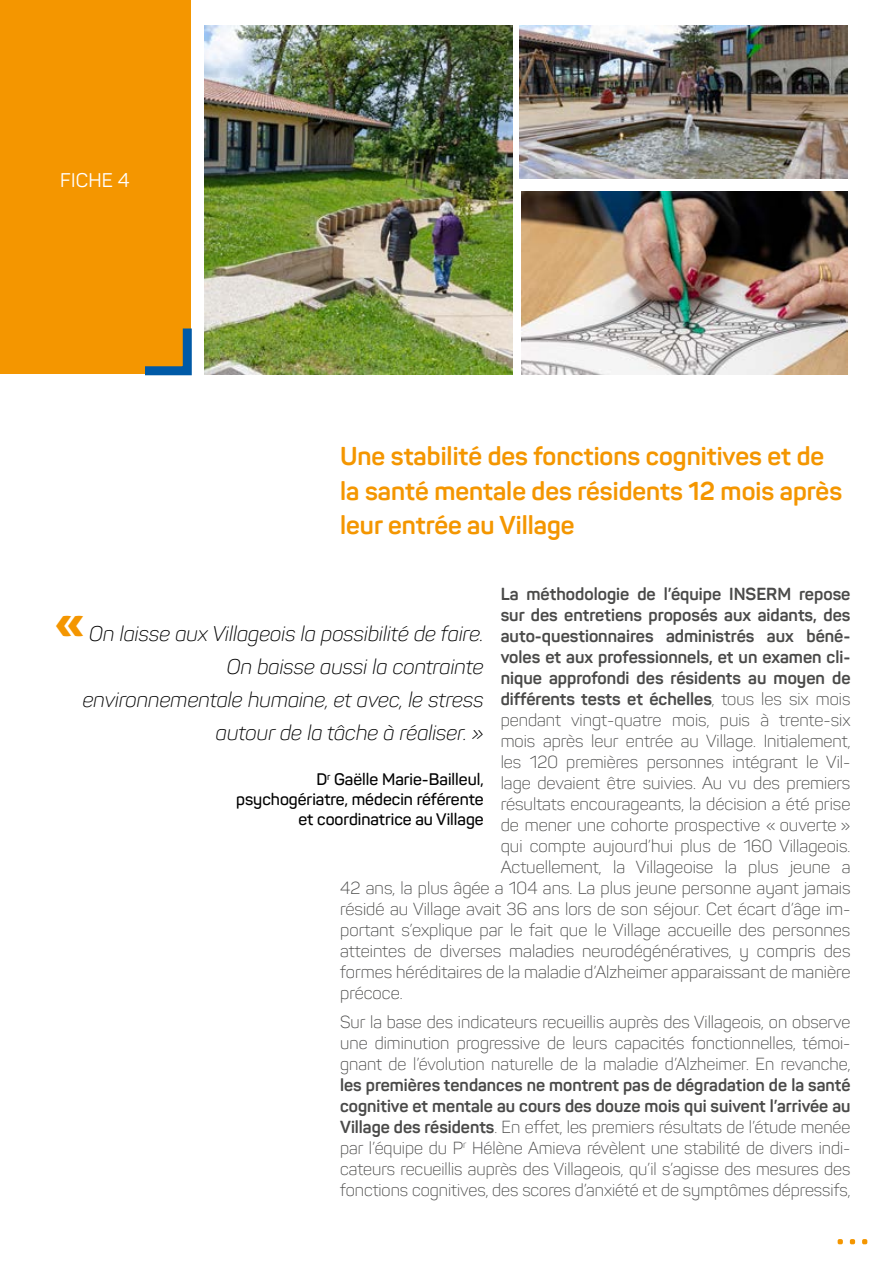
<style>
.page{position:relative;width:893px;height:1263px;background:#fff}
.page>*{position:absolute;margin:0;border:0;box-sizing:border-box;transform-origin:0 0}
.t1{font:200 120px "Panton";color:#f49600}
.t2{font:700 25.5px/34.5px "Panton";color:#f49600}
.t3{font:italic 300 21px/33px "Panton";color:#000;text-align:right}
.t4{font:19.5px "Panton";letter-spacing:.01em;color:#fff}
.t5{font:300 17.25px/21px "Panton";color:#4a4a49;text-align:justify}
.t6{font:700 17.25px "Panton";color:#4a4a49}
.t7{font:600 16.5px/19.8px "Panton";color:#000;text-align:right}
.s1{font-weight:300}
.s2{font-weight:700}
.s3{font-family:"Aller Display";font-weight:400;font-style:normal;font-size:45px;color:#f49600}
</style>
<div class="page">
<div style="left:0;top:0;width:191px;height:374px;background:#f49600"></div>
<svg style="left:145px;top:328px;width:47px;height:48px"></svg>
<img style="left:204px;top:26px;width:308px;height:348px">
<img style="left:520px;top:26px;width:328px;height:153px">
<img style="left:521px;top:191px;width:326px;height:183px">
<p class="t4" style="left:60px;top:168px;width:71px">FICHE 4</p>
<h2 class="t2" style="left:340px;top:439px;width:503px">Une stabilité des fonctions cognitives et de la santé mentale des résidents 12 mois après leur entrée au Village</h2>
<p class="t6" style="left:501px;top:583px;width:351px">La méthodologie de l’équipe INSERM repose</p>
<p class="t6" style="left:501px;top:604px;width:351px">sur des entretiens proposés aux aidants, des</p>
<p class="t6" style="left:501px;top:625px;width:351px">auto-questionnaires administrés aux béné-</p>
<p class="t6" style="left:501px;top:646px;width:351px">voles et aux professionnels, et un examen cli-</p>
<p class="t6" style="left:501px;top:667px;width:351px">nique approfondi des résidents au moyen de</p>
<p class="t6" style="left:501px;top:688px;width:351px">différents tests et échelles<span class="s1">, tous les six mois</span></p>
<p class="t5" style="left:501px;top:709px;width:351px">pendant vingt-quatre mois, puis à trente-six</p>
<p class="t5" style="left:501px;top:730px;width:351px">mois après leur entrée au Village. Initialement,</p>
<p class="t5" style="left:501px;top:751px;width:351px">les 120 premières personnes intégrant le Vil-</p>
<p class="t5" style="left:501px;top:772px;width:351px">lage devaient être suivies. Au vu des premiers</p>
<p class="t5" style="left:501px;top:793px;width:351px">résultats encourageants, la décision a été prise</p>
<p class="t5" style="left:501px;top:814px;width:351px">de mener une cohorte prospective « ouverte »</p>
<p class="t5" style="left:501px;top:835px;width:351px">qui compte aujourd’hui plus de 160 Villageois.</p>
<p class="t5" style="left:501px;top:856px;width:351px">Actuellement, la Villageoise la plus jeune a</p>
<p class="t5" style="left:340px;top:877px;width:512px">42 ans, la plus âgée a 104 ans. La plus jeune personne ayant jamais</p>
<p class="t5" style="left:340px;top:898px;width:512px">résidé au Village avait 36 ans lors de son séjour. Cet écart d’âge im-</p>
<p class="t5" style="left:340px;top:919px;width:512px">portant s’explique par le fait que le Village accueille des personnes</p>
<p class="t5" style="left:340px;top:940px;width:512px">atteintes de diverses maladies neurodégénératives, y compris des</p>
<p class="t5" style="left:340px;top:961px;width:512px">formes héréditaires de la maladie d’Alzheimer apparaissant de manière</p>
<p class="t5" style="left:340px;top:982px;width:64px">précoce.</p>
<p class="t5" style="left:340px;top:1011px;width:512px">Sur la base des indicateurs recueillis auprès des Villageois, on observe une diminution progressive de leurs capacités fonctionnelles, témoi&shy;gnant de l’évolution naturelle de la maladie d’Alzheimer. En revanche,</p>
<p class="t5" style="left:340px;top:1074px;width:512px"><span class="s2">les premières tendances ne montrent pas de dégradation de la santé cognitive et mentale au cours des douze mois qui suivent l’arrivée au Village des résidents</span>. En effet, les premiers résultats de l’étude menée par l’équipe du P<sup>r</sup> Hélène Amieva révèlent une stabilité de divers indi&shy;cateurs recueillis auprès des Villageois, qu’il s’agisse des mesures des fonctions cognitives, des scores d’anxiété et de symptômes dépressifs,</p>
<p class="t3" style="left:55px;top:617px;width:430px"><span class="s3">«</span> On laisse aux Villageois la possibilité de faire.<br>On baisse aussi la contrainte<br>environnementale humaine, et avec, le stress autour de la tâche à réaliser. »</p>
<p class="t7" style="left:236px;top:769px;width:249px">D<sup>r</sup> Gaëlle Marie-Bailleul, psychogériatre, médecin référente et coordinatrice au Village</p>
<h1 class="t1" style="left:831px;top:1129px;width:44px">...</h1>
</div>
